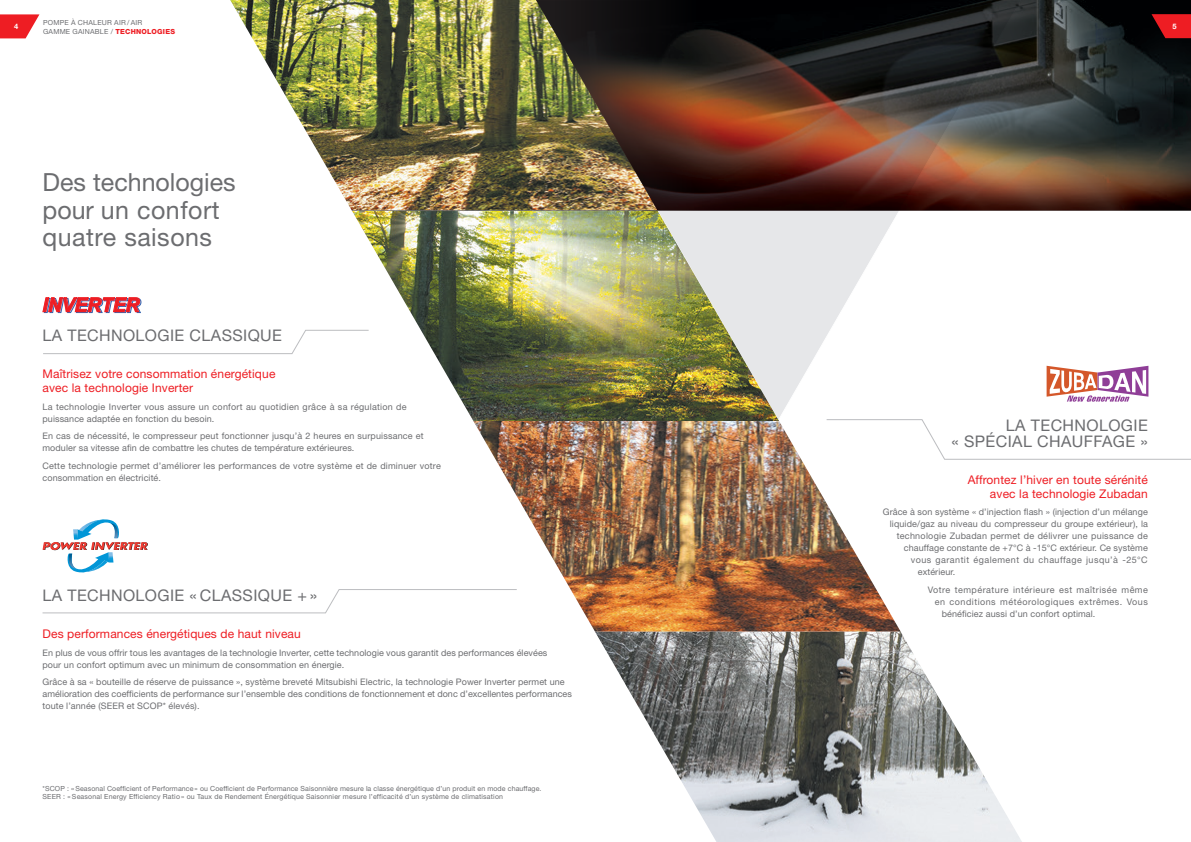
<style>
.page{position:relative;width:1191px;height:842px;background:#fff}
.page>*{position:absolute;margin:0;border:0;box-sizing:border-box;transform-origin:0 0}
.t1{font:25px/27.5px "Helvetica Neue LT Pro";letter-spacing:.01em;color:#6c6d70}
.t2{font:italic 700 19.7px "Arial Narrow";color:#ee1d23;scale:1.19 1}
.t3{font:16px/16px "Helvetica Neue LT Pro";letter-spacing:.025em;color:#6c6d70;text-align:right}
.t4{font:12px/14px "Helvetica Neue LT Pro";letter-spacing:.01em;color:#ee1d23}
.t5{font:9px/12px "Helvetica Neue LT Pro";letter-spacing:.01em;color:#6c6d70}
.t6{font:9px/12px "Helvetica Neue LT Pro";letter-spacing:.03em;color:#6c6d70}
.t7{font:9px "Helvetica Neue LT Pro";letter-spacing:.055em;color:#6c6d70}
.t8{font:9px "Helvetica Neue LT Pro";letter-spacing:.05em;color:#6c6d70}
.t9{font:700 7.5px "Helvetica Neue LT Pro";color:#fff}
.t10{font:7px/9px "Helvetica Neue LT Pro";letter-spacing:.025em;color:#6c6d70}
.s1{font-weight:800;color:#ee1d23}
</style>
<div class="page">
<img style="left:1022px;top:0;width:169px;height:210px">
<img style="left:595px;top:631px;width:427px;height:211px">
<img style="left:474px;top:423px;width:426px;height:208px">
<img style="left:306px;top:0;width:716px;height:423px">
<img style="left:230px;top:0;width:427px;height:210px">
<img style="left:352px;top:210px;width:427px;height:211px">
<svg style="left:43px;top:330px;width:326px;height:24px"></svg>
<svg style="left:42px;top:589px;width:475px;height:24px"></svg>
<svg style="left:826px;top:419px;width:365px;height:41px"></svg>
<svg style="left:43px;top:297px;width:98px;height:16px;background:#b97f98"></svg>
<svg style="left:43px;top:519px;width:105px;height:54px"></svg>
<svg style="left:1046px;top:366px;width:102px;height:36px"></svg>
<svg style="left:1151px;top:14px;width:40px;height:24px"></svg>
<svg style="left:0;top:14px;width:39px;height:24px"></svg>
<p class="t10" style="left:43px;top:18px;width:133px">POMPE À CHALEUR AIR / AIR<br>GAMME GAINABLE / <span class="s1">TECHNOLOGIES</span></p>
<p class="t9" style="left:14px;top:22px;width:6px">4</p>
<p class="t9" style="left:1172px;top:22px;width:6px">5</p>
<h1 class="t1" style="left:43px;top:168px;width:195px">Des technologies pour un confort quatre saisons</h1>
<h2 class="t2" style="left:43px;top:293px;width:83px">INVERTER</h2>
<h3 class="t3" style="left:43px;top:328px;width:241px">LA TECHNOLOGIE CLASSIQUE</h3>
<h3 class="t4" style="left:43px;top:367px;width:234px">Maîtrisez votre consommation énergétique avec la technologie Inverter</h3>
<p class="t6" style="left:43px;top:400px;width:366px">La technologie Inverter vous assure un confort au quotidien grâce à sa régulation de puissance adaptée en fonction du besoin.</p>
<p class="t5" style="left:43px;top:430px;width:383px">En cas de nécessité, le compresseur peut fonctionner jusqu’à 2 heures en surpuissance et moduler sa vitesse afin de combattre les chutes de température extérieures.</p>
<p class="t5" style="left:43px;top:460px;width:400px">Cette technologie permet d’améliorer les performances de votre système et de diminuer votre consommation en électricité.</p>
<h3 class="t3" style="left:43px;top:587px;width:276px">LA TECHNOLOGIE « CLASSIQUE + »</h3>
<h3 class="t4" style="left:43px;top:627px;width:260px">Des performances énergétiques de haut niveau</h3>
<p class="t5" style="left:43px;top:646px;width:506px">En plus de vous offrir tous les avantages de la technologie Inverter, cette technologie vous garantit des performances élevées pour un confort optimum avec un minimum de consommation en énergie.</p>
<p class="t5" style="left:43px;top:676px;width:531px">Grâce à sa « bouteille de réserve de puissance », système breveté Mitsubishi Electric, la technologie Power Inverter permet une amélioration des coefficients de performance sur l’ensemble des conditions de fonctionnement et donc d’excellentes performances toute l’année (SEER et SCOP* élevés).</p>
<p class="t10" style="left:43px;top:785px;width:500px;line-height:8px">*SCOP : «Seasonal Coefficient of Performance » ou Coefficient de Performance Saisonnière mesure la classe énergétique d’un produit en mode chauffage.<br>SEER : « Seasonal Energy Efficiency Ratio » ou Taux de Rendement Énergétique Saisonnier mesure l’efficacité d’un système de climatisation</p>
<h3 class="t3" style="left:951px;top:417px;width:198px">LA TECHNOLOGIE<br>« SPÉCIAL CHAUFFAGE »</h3>
<h3 class="t4" style="left:967px;top:472px;width:182px;text-align:right">Affrontez l’hiver en toute sérénité avec la technologie Zubadan</h3>
<p class="t5" style="left:882px;top:506px;width:267px">Grâce à son système « d’injection flash » (injection d’un mélange</p>
<p class="t5" style="left:889px;top:518px;width:260px">liquide/gaz au niveau du compresseur du groupe extérieur), la</p>
<p class="t6" style="left:896px;top:530px;width:253px">technologie Zubadan permet de délivrer une puissance de</p>
<p class="t5" style="left:903px;top:542px;width:245px">chauffage constante de +7°C à -15°C extérieur. Ce système</p>
<p class="t8" style="left:910px;top:555px;width:238px">vous garantit également du chauffage jusqu’à -25°C</p>
<p class="t5" style="left:917px;top:566px;width:39px">extérieur.</p>
<p class="t7" style="left:927px;top:584px;width:222px">Votre température intérieure est maîtrisée même</p>
<p class="t7" style="left:934px;top:596px;width:215px">en conditions météorologiques extrêmes. Vous</p>
<p class="t5" style="left:941px;top:608px;width:155px">bénéficiez aussi d’un confort optimal.</p>
</div>
